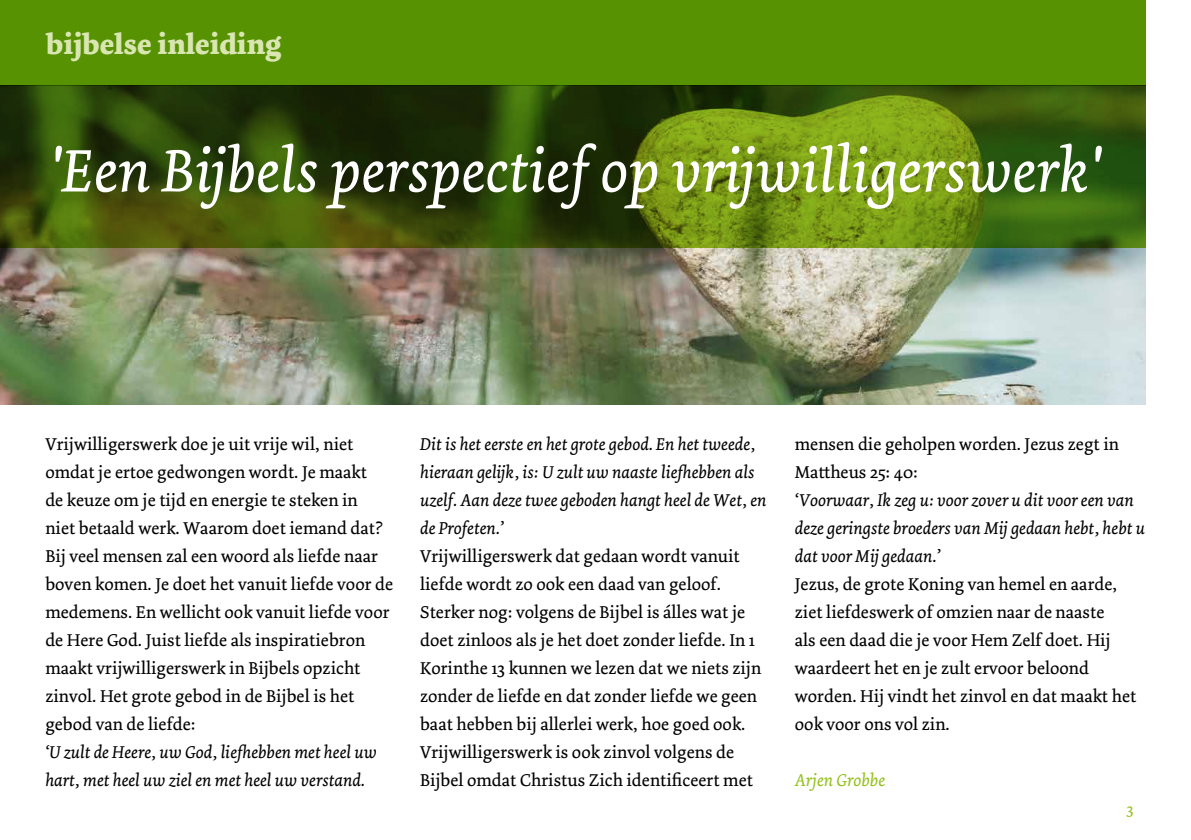
<style>
.page{position:relative;width:1191px;height:840px;background:#fff}
.page>*{position:absolute;margin:0;border:0;box-sizing:border-box;transform-origin:0 0}
.t1{font:italic 63.2px "Dolly Pro";color:#fff}
.t2{font:700 30px "Dolly Pro";color:#d9e6b1}
.t3{font:18px/28px "Dolly Pro";color:#000}
.t4{font:italic 18px/28px "Dolly Pro";color:#000}
.t5{font:italic 18px "Dolly Pro";color:#95c11f}
.t6{font:16px "Dolly Pro";color:#95c11f}
</style>
<div class="page">
<img style="left:0;top:247px;width:1145px;height:157px">
<svg style="left:0;top:0;width:1145px;height:247px;background:#486d09"></svg>
<h2 class="t2" style="left:46px;top:24px;width:237px">bijbelse inleiding</h2>
<h1 class="t1" style="left:49px;top:130px;width:1054px">'Een Bijbels perspectief op vrijwilligerswerk'</h1>
<p class="t3" style="left:45px;top:429px;width:349px">Vrijwilligerswerk doe je uit vrije wil, niet omdat je ertoe gedwongen wordt. Je maakt<br>de keuze om je tijd en energie te steken in<br>niet betaald werk. Waarom doet iemand dat?<br>Bij veel mensen zal een woord als liefde naar boven komen. Je doet het vanuit liefde voor de medemens. En wellicht ook vanuit liefde voor de Here God. Juist liefde als inspiratiebron maakt vrijwilligerswerk in Bijbels opzicht zinvol. Het grote gebod in de Bijbel is het gebod van de liefde:</p>
<p class="t4" style="left:45px;top:737px;width:333px">‘U zult de Heere, uw God, liefhebben met heel uw hart, met heel uw ziel en met heel uw verstand.</p>
<p class="t4" style="left:420px;top:429px;width:348px">Dit is het eerste en het grote gebod. En het tweede, hieraan gelijk, is: U zult uw naaste liefhebben als uzelf. Aan deze twee geboden hangt heel de Wet, en de Profeten.’</p>
<p class="t3" style="left:420px;top:541px;width:343px">Vrijwilligerswerk dat gedaan wordt vanuit liefde wordt zo ook een daad van geloof.<br>Sterker nog: volgens de Bijbel is álles wat je doet zinloos als je het doet zonder liefde. In 1<br>Korinthe 13 kunnen we lezen dat we niets zijn zonder de liefde en dat zonder liefde we geen baat hebben bij allerlei werk, hoe goed ook.<br>Vrijwilligerswerk is ook zinvol volgens de Bijbel omdat Christus Zich identificeert met</p>
<p class="t3" style="left:795px;top:429px;width:326px">mensen die geholpen worden. Jezus zegt in<br>Mattheus 25: 40:</p>
<p class="t4" style="left:795px;top:485px;width:352px">‘Voorwaar, Ik zeg u: voor zover u dit voor een van deze geringste broeders van Mij gedaan hebt, hebt u dat voor Mij gedaan.’</p>
<p class="t3" style="left:795px;top:569px;width:343px">Jezus, de grote Koning van hemel en aarde, ziet liefdeswerk of omzien naar de naaste<br>als een daad die je voor Hem Zelf doet. Hij waardeert het en je zult ervoor beloond worden. Hij vindt het zinvol en dat maakt het ook voor ons vol zin.</p>
<p class="t5" style="left:795px;top:768px;width:92px">Arjen Grobbe</p>
<p class="t6" style="left:1127px;top:797px;width:8px">3</p>
</div>
